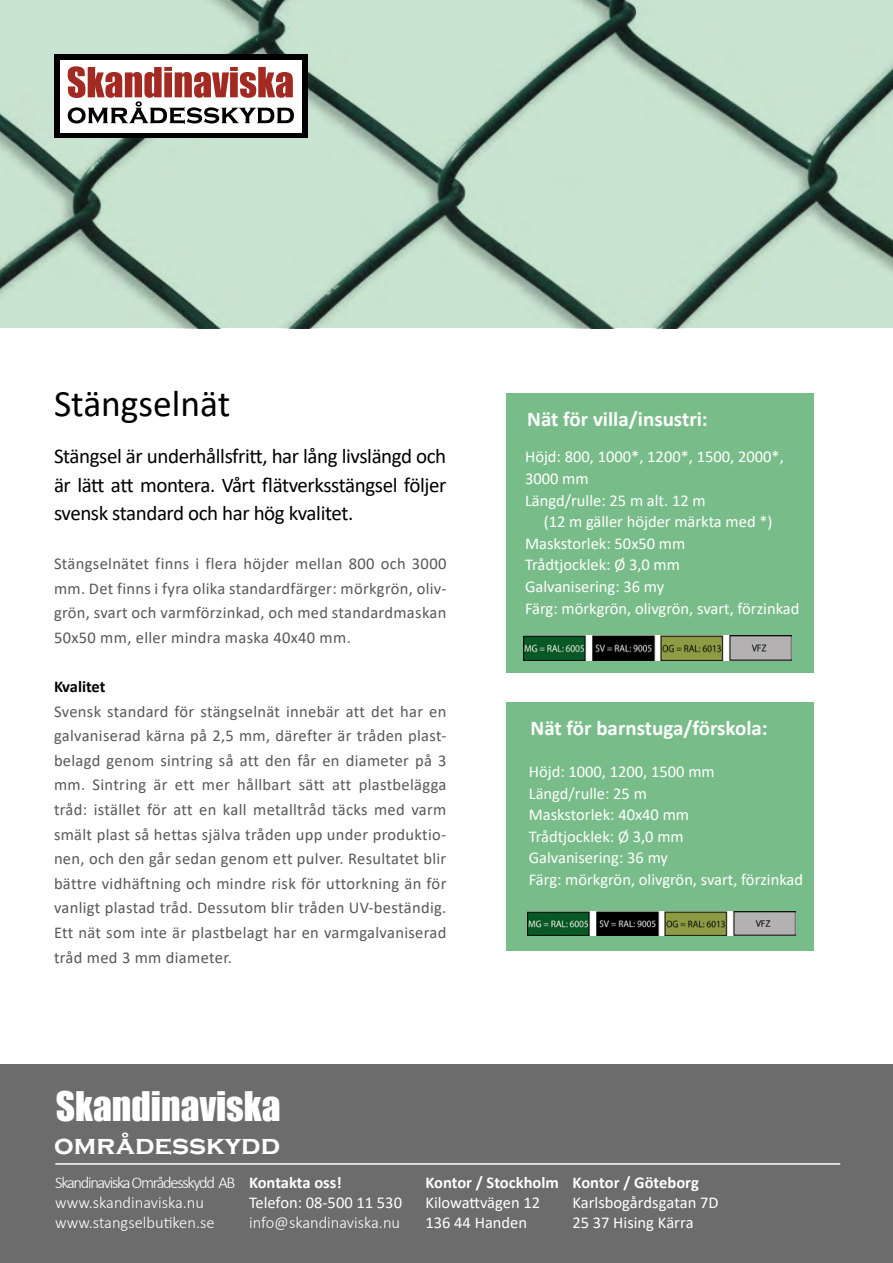
<style>
.page{position:relative;width:893px;height:1263px;background:#fff}
.page>*{position:absolute;margin:0;border:0;box-sizing:border-box;transform-origin:0 0}
.t1{font:37.5px "Impact";color:#fff}
.t2{font:37.5px "Calibri";color:#000}
.t3{font:700 27.45px "Copperplate Gothic";color:#fff}
.t4{font:21px/28.2px "Calibri";letter-spacing:-.02em;color:#000;text-align:justify}
.t5{font:700 21px "Calibri";color:#fff}
.t6{font:16.5px/24.6px "Calibri";letter-spacing:.02em;color:#58585a;text-align:justify}
.t7{font:16.5px/21.6px "Calibri";color:#fff}
.t8{font:300 16.5px/19.8px "Calibri";letter-spacing:-.005em;color:#fff}
.t9{font:700 16.5px "Calibri";color:#fff}
.t10{font:700 16.5px "Calibri";letter-spacing:-.005em;color:#000}
</style>
<div class="page">
<div style="left:0;top:1064px;width:893px;height:199px;background:#6c6c6c"></div>
<div style="left:507px;top:393px;width:307px;height:280px;background:#78bd89"></div>
<div style="left:506px;top:702px;width:307px;height:248px;background:#78bd89"></div>
<img style="left:0;top:0;width:893px;height:328px">
<div style="left:54px;top:54px;width:253px;height:84px;background:#000"></div>
<div style="left:60px;top:60px;width:242px;height:72px;background:#fff"></div>
<svg style="left:68px;top:66px;width:226px;height:58px"></svg>
<img style="left:527px;top:911px;width:268px;height:25px">
<hr style="left:55px;top:1163px;width:785px;height:2px;background:#fff">
<img style="left:523px;top:636px;width:269px;height:24px">
<h1 class="t2" style="left:54px;top:378px;width:178px">Stängselnät</h1>
<p class="t4" style="left:54px;top:442px;width:394px">Stängsel är underhållsfritt, har lång livslängd och är lätt att montera. Vårt flätverksstängsel följer svensk standard och har hög kvalitet.</p>
<p class="t6" style="left:54px;top:551px;width:394px">Stängselnätet finns i flera höjder mellan 800 och 3000 mm. Det finns i fyra olika standardfärger: mörkgrön, oliv&shy;grön, svart och varmförzinkad, och med standardmaskan 50x50 mm, eller mindra maska 40x40 mm.</p>
<p class="t10" style="left:54px;top:675px;width:53px">Kvalitet</p>
<p class="t6" style="left:54px;top:698px;width:394px">Svensk standard för stängselnät innebär att det har en galvaniserad kärna på 2,5 mm, därefter är tråden plast&shy;belagd genom sintring så att den får en diameter på 3 mm. Sintring är ett mer hållbart sätt att plastbelägga tråd: istället för att en kall metalltråd täcks med varm smält plast så hettas själva tråden upp under produktio&shy;nen, och den går sedan genom ett pulver. Resultatet blir bättre vidhäftning och mindre risk för uttorkning än för vanligt plastad tråd. Dessutom blir tråden UV-beständig.<br>Ett nät som inte är plastbelagt har en varmgalvaniserad tråd med 3 mm diameter.</p>
<p class="t5" style="left:527px;top:405px;width:182px">Nät för villa/insustri:</p>
<p class="t7" style="left:525px;top:446px;width:260px">Höjd: 800, 1000*, 1200*, 1500, 2000*,<br>3000 mm<br>Längd/rulle: 25 m alt. 12 m</p>
<p class="t7" style="left:525px;top:510px;width:276px;text-indent:19px">(12 m gäller höjder märkta med *)<br>Maskstorlek: 50x50 mm<br>Trådtjocklek: Ø 3,0 mm<br>Galvanisering: 36 my<br>Färg: mörkgrön, olivgrön, svart, förzinkad</p>
<p class="t5" style="left:530px;top:713px;width:239px">Nät för barnstuga/förskola:</p>
<p class="t7" style="left:529px;top:760px;width:276px">Höjd: 1000, 1200, 1500 mm<br>Längd/rulle: 25 m<br>Maskstorlek: 40x40 mm<br>Trådtjocklek: Ø 3,0 mm<br>Galvanisering: 36 my<br>Färg: mörkgrön, olivgrön, svart, förzinkad</p>
<h1 class="t1" style="left:56px;top:1077px;width:226px">Skandinaviska</h1>
<h2 class="t3" style="left:54px;top:1129px;width:227px">områdesskydd</h2>
<p class="t8" style="left:55px;top:1172px;width:182px">Skandinaviska Områdesskydd AB www.skandinaviska.nu www.stangselbutiken.se</p>
<p class="t9" style="left:425px;top:1171px;width:135px">Kontor / Stockholm</p>
<p class="t9" style="left:249px;top:1171px;width:94px">Kontakta oss!</p>
<p class="t7" style="left:249px;top:1191px;width:154px">Telefon: 08-500 11 530</p>
<p class="t8" style="left:249px;top:1212px;width:153px">info@skandinaviska.nu</p>
<p class="t7" style="left:425px;top:1192px;width:116px;line-height:19.8px">Kilowattvägen 12<br>136 44 Handen</p>
<p class="t9" style="left:572px;top:1171px;width:128px">Kontor / Göteborg</p>
<p class="t7" style="left:572px;top:1192px;width:148px;line-height:19.8px">Karlsbogårdsgatan 7D<br>25 37 Hising Kärra</p>
</div>
